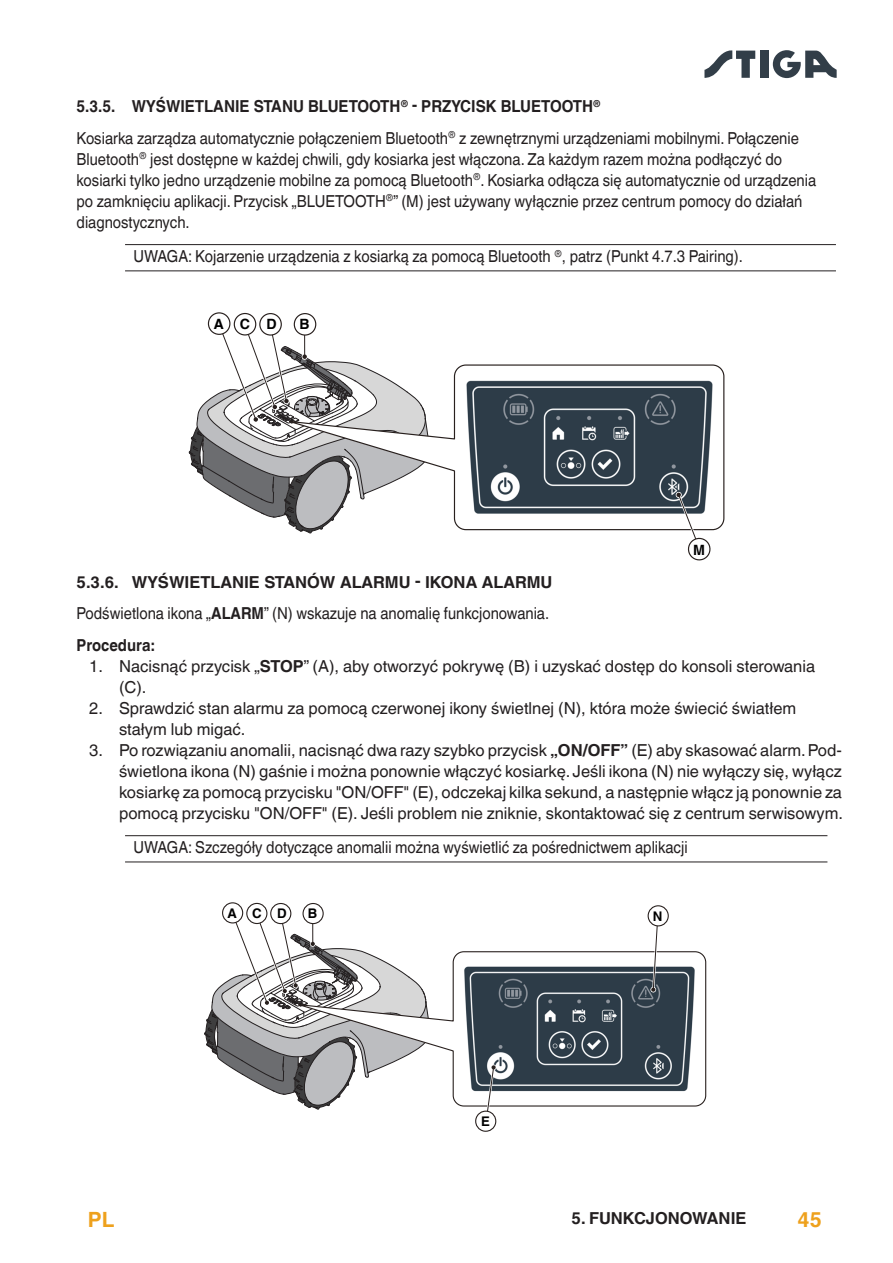
<style>
.page{position:relative;width:893px;height:1263px;background:#fff}
.page>*{position:absolute;margin:0;border:0;box-sizing:border-box;transform-origin:0 0}
.t1{font:700 21px "Helvetica World";color:#eea11d}
.Testo_normale{font:16.5px/21px "Helvetica World";color:#231f20;scale:.9 1}
.Elenco_numerato_-_Procedure{font:16.5px/21px "Helvetica World";color:#231f20;text-align:justify}
.Testo_normale-2{font:16.5px/21px "Helvetica World";color:#231f20}
.Testo_NOTE{font:16.5px "Helvetica World";color:#231f20;scale:.9 1}
.Titolo_capitolo_1_1_1{font:700 16.5px "Helvetica World";color:#231f20}
.Titolo_capitolo_1_1_1-2{font:700 16.5px "Helvetica World";color:#231f20;scale:.92 1}
.Testo_normale-3{font:700 16.5px "Helvetica World";color:#231f20;scale:.9 1}
.t2{font:700 14.1px "Helvetica World";color:#000}
.t3{font:700 13.35px "Helvetica World";color:#000}
.s1{font-weight:700}
</style>
<div class="page">
<div style="left:760px;top:51px;width:8px;height:27px;background:#323e48"></div>
<svg style="left:704px;top:50px;width:51px;height:28px"></svg>
<svg style="left:773px;top:50px;width:64px;height:28px"></svg>
<hr style="left:125px;top:835px;width:702px;height:1px;background:#231f20">
<hr style="left:125px;top:861px;width:702px;height:1px;background:#231f20">
<hr style="left:125px;top:244px;width:711px;height:1px;background:#231f20">
<hr style="left:125px;top:270px;width:711px;height:1px;background:#231f20">
<svg style="left:430px;top:364px;width:295px;height:167px"></svg>
<img style="left:462px;top:378px;width:253px;height:142px">
<svg style="left:294px;top:314px;width:22px;height:21px"></svg>
<div style="left:294px;top:313px;width:22px;height:23px;border:1px solid #28201e;border-radius:50%"></div>
<svg style="left:260px;top:314px;width:21px;height:21px"></svg>
<div style="left:259px;top:313px;width:23px;height:23px;border:1px solid #28201e;border-radius:50%"></div>
<svg style="left:234px;top:313px;width:22px;height:22px"></svg>
<div style="left:234px;top:313px;width:22px;height:22px;border:1px solid #28201e;border-radius:50%"></div>
<svg style="left:189px;top:320px;width:241px;height:214px"></svg>
<div style="left:208px;top:313px;width:22px;height:21px;background:#fff;border-radius:50%"></div>
<div style="left:208px;top:312px;width:22px;height:23px;border:1px solid #28201e;border-radius:50%"></div>
<svg style="left:675px;top:491px;width:36px;height:70px"></svg>
<svg style="left:430px;top:951px;width:277px;height:156px"></svg>
<img style="left:460px;top:964px;width:238px;height:133px">
<svg style="left:303px;top:903px;width:20px;height:20px"></svg>
<div style="left:302px;top:903px;width:22px;height:21px;border:1px solid #28201e;border-radius:50%"></div>
<svg style="left:271px;top:903px;width:20px;height:20px"></svg>
<div style="left:270px;top:903px;width:21px;height:21px;border:1px solid #28201e;border-radius:50%"></div>
<svg style="left:247px;top:903px;width:20px;height:20px"></svg>
<div style="left:246px;top:903px;width:21px;height:21px;border:1px solid #28201e;border-radius:50%"></div>
<svg style="left:204px;top:910px;width:226px;height:200px"></svg>
<div style="left:223px;top:903px;width:20px;height:20px;background:#fff;border-radius:50%"></div>
<div style="left:222px;top:902px;width:21px;height:21px;border:1px solid #28201e;border-radius:50%"></div>
<svg style="left:650px;top:923px;width:10px;height:70px"></svg>
<div style="left:648px;top:906px;width:20px;height:20px;background:#fff;border-radius:50%"></div>
<div style="left:648px;top:905px;width:21px;height:21px;border:1px solid #28201e;border-radius:50%"></div>
<svg style="left:474px;top:1064px;width:23px;height:68px"></svg>
<p class="Titolo_capitolo_1_1_1-2" style="left:77px;top:97px;width:571px">5.3.5. WYŚWIETLANIE STANU BLUETOOTH<sup>®</sup> - PRZYCISK BLUETOOTH<sup>®</sup></p>
<p class="Testo_normale" style="left:77px;top:127px;width:823px">Kosiarka zarządza automatycznie połączeniem Bluetooth<sup>®</sup> z zewnętrznymi urządzeniami mobilnymi. Połączenie Bluetooth<sup>®</sup> jest dostępne w każdej chwili, gdy kosiarka jest włączona. Za każdym razem można podłączyć do kosiarki tylko jedno urządzenie mobilne za pomocą Bluetooth<sup>®</sup>. Kosiarka odłącza się automatycznie od urządzenia po zamknięciu aplikacji. Przycisk „BLUETOOTH<sup>®</sup>” (M) jest używany wyłącznie przez centrum pomocy do działań diagnostycznych.</p>
<p class="Testo_NOTE" style="left:134px;top:247px;width:678px">UWAGA: Kojarzenie urządzenia z kosiarką za pomocą Bluetooth <sup>®</sup>, patrz (Punkt 4.7.3 Pairing).</p>
<p class="t2" style="left:214px;top:316px;width:65px">ACD</p>
<p class="t2" style="left:300px;top:316px;width:11px">B</p>
<p class="t2" style="left:693px;top:542px;width:13px">M</p>
<p class="Titolo_capitolo_1_1_1" style="left:77px;top:572px;width:477px">5.3.6. WYŚWIETLANIE STANÓW ALARMU - IKONA ALARMU</p>
<p class="Testo_normale" style="left:77px;top:603px;width:527px">Podświetlona ikona „<span class="s1">ALARM</span>” (N) wskazuje na anomalię funkcjonowania.</p>
<p class="Testo_normale-3" style="left:77px;top:635px;width:88px">PROCEDURA:</p>
<p class="Testo_normale-2" style="left:119px;top:655px;width:697px;text-indent:-30px">1. Nacisnąć przycisk „<span class="s1">STOP</span>” (A), aby otworzyć pokrywę (B) i uzyskać dostęp do konsoli sterowania (C).</p>
<p class="Testo_normale-2" style="left:119px;top:697px;width:679px;text-indent:-30px">2. Sprawdzić stan alarmu za pomocą czerwonej ikony świetlnej (N), która może świecić światłem stałym lub migać.</p>
<p class="Elenco_numerato_-_Procedure" style="left:119px;top:739px;width:725px;text-indent:-30px">3. Po rozwiązaniu anomalii, nacisnąć dwa razy szybko przycisk <span class="s1">„ON/OFF”</span> (E) aby skasować alarm. Pod&shy;świetlona ikona (N) gaśnie i można ponownie włączyć kosiarkę. Jeśli ikona (N) nie wyłączy się, wyłącz kosiarkę za pomocą przycisku "ON/OFF" (E), odczekaj kilka sekund, a następnie włącz ją ponownie za pomocą przycisku "ON/OFF" (E). Jeśli problem nie zniknie, skontaktować się z centrum serwisowym.</p>
<p class="Testo_NOTE" style="left:134px;top:838px;width:617px">UWAGA: Szczegóły dotyczące anomalii można wyświetlić za pośrednictwem aplikacji</p>
<p class="t3" style="left:227px;top:906px;width:61px">ACD</p>
<p class="t3" style="left:308px;top:906px;width:11px">B</p>
<p class="t3" style="left:653px;top:908px;width:11px">N</p>
<p class="t3" style="left:481px;top:1114px;width:10px">E</p>
<p class="t1" style="left:88px;top:1208px;width:28px">PL</p>
<p class="Titolo_capitolo_1_1_1" style="left:571px;top:1209px;width:40px">5. FUNKCJONOWANIE</p>
<p class="t1" style="left:798px;top:1208px;width:26px">45</p>
</div>
